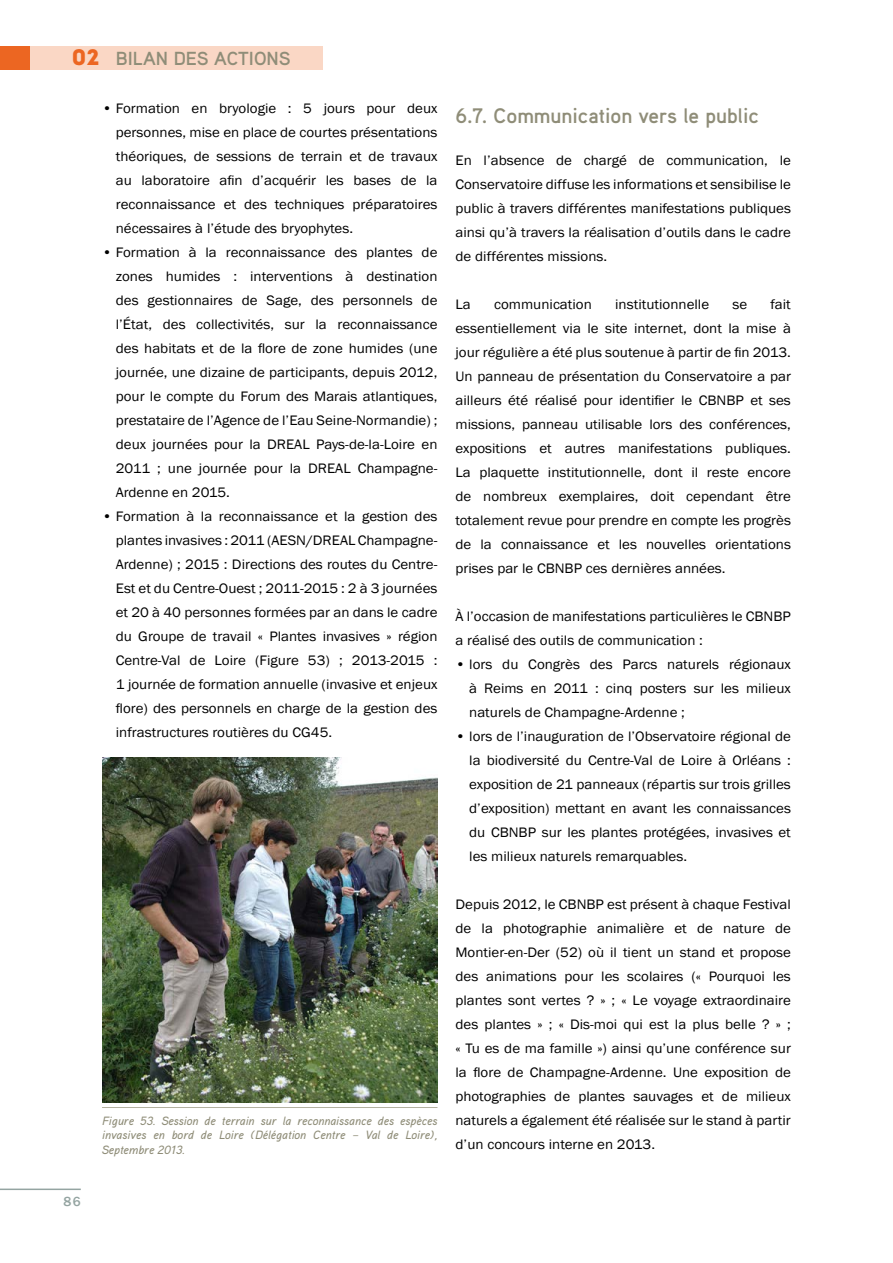
<style>
.page{position:relative;width:893px;height:1263px;background:#fff}
.page>*{position:absolute;margin:0;border:0;box-sizing:border-box;transform-origin:0 0}
.t1{font:700 21px "Aaux Pro";color:#8f8d78}
.t2{font:700 18.9px "Aaux Pro";color:#8f8d78}
.t3{font:14.1px/24px "Franklin Gothic";color:#000;text-align:justify;scale:1.06 1}
.t4{font:500 13.5px "Franklin Gothic";color:#94a4a1}
.t5{font:italic 500 12px/14.4px "Aaux Pro";color:#8f8d78;text-align:justify}
.s1{font-family:"Intro";font-weight:400;font-size:22.35px;color:#ec6622}
</style>
<div class="page">
<hr style="left:0;top:1188px;width:81px;height:2px;background:#94a4a1">
<hr style="left:102px;top:1107px;width:335px;height:1px;background:#b3b1a0">
<img style="left:102px;top:758px;width:335px;height:344px">
<div style="left:0;top:46px;width:323px;height:23px;background:#fad7c5"></div>
<div style="left:0;top:46px;width:30px;height:23px;background:#ec6622"></div>
<h2 class="t2" style="left:71px;top:46px;width:221px"><span class="s1">02</span> BILAN DES ACTIONS</h2>
<p class="t3" style="left:116px;top:96px;width:305px;text-indent:-14px">• Formation en bryologie : 5 jours pour deux personnes, mise en place de courtes présentations théoriques, de sessions de terrain et de travaux au laboratoire afin d’acquérir les bases de la reconnaissance et des techniques préparatoires nécessaires à l’étude des bryophytes.</p>
<p class="t3" style="left:116px;top:240px;width:305px;text-indent:-14px">• Formation à la reconnaissance des plantes de zones humides : interventions à destination des gestionnaires de Sage, des personnels de l’État, des collectivités, sur la reconnaissance des habitats et de la flore de zone humides (une journée, une dizaine de participants, depuis 2012, pour le compte du Forum des Marais atlantiques, prestataire de l’Agence de l’Eau Seine-Normandie) ; deux journées pour la DREAL Pays-de-la-Loire en 2011 ; une journée pour la DREAL Champagne-Ardenne en 2015.</p>
<p class="t3" style="left:116px;top:504px;width:305px;text-indent:-14px">• Formation à la reconnaissance et la gestion des plantes invasives : 2011 (AESN/DREAL Champagne-Ardenne) ; 2015 : Directions des routes du Centre-Est et du Centre-Ouest ; 2011-2015 : 2 à 3 journées et 20 à 40 personnes formées par an dans le cadre du Groupe de travail « Plantes invasives » région Centre-Val de Loire (Figure 53) ; 2013-2015 :<br>1 journée de formation annuelle (invasive et enjeux flore) des personnels en charge de la gestion des infrastructures routières du CG45.</p>
<p class="t4" style="left:64px;top:1193px;width:19px">86</p>
<p class="t5" style="left:102px;top:1113px;width:337px">Figure 53. Session de terrain sur la reconnaissance des espèces invasives en bord de Loire (Délégation Centre – Val de Loire), Septembre 2013.</p>
<h1 class="t1" style="left:455px;top:102px;width:305px">6.7. Communication vers le public</h1>
<p class="t3" style="left:455px;top:148px;width:318px">En l’absence de chargé de communication, le Conservatoire diffuse les informations et sensibilise le public à travers différentes manifestations publiques ainsi qu’à travers la réalisation d’outils dans le cadre de différentes missions.</p>
<p class="t3" style="left:455px;top:292px;width:16px">La</p>
<p class="t3" style="left:494px;top:292px;width:94px">communication</p>
<p class="t3" style="left:615px;top:292px;width:90px">institutionnelle</p>
<p class="t3" style="left:732px;top:292px;width:15px">se</p>
<p class="t3" style="left:455px;top:292px;width:318px;text-indent:315px">fait essentiellement via le site internet, dont la mise à jour régulière a été plus soutenue à partir de fin 2013.<br>Un panneau de présentation du Conservatoire a par ailleurs été réalisé pour identifier le CBNBP et ses missions, panneau utilisable lors des conférences, expositions et autres manifestations publiques.<br>La plaquette institutionnelle, dont il reste encore de nombreux exemplaires, doit cependant être totalement revue pour prendre en compte les progrès de la connaissance et les nouvelles orientations prises par le CBNBP ces dernières années.</p>
<p class="t3" style="left:455px;top:604px;width:318px">À l’occasion de manifestations particulières le CBNBP a réalisé des outils de communication :</p>
<p class="t3" style="left:469px;top:652px;width:305px;text-indent:-14px">• lors du Congrès des Parcs naturels régionaux à Reims en 2011 : cinq posters sur les milieux naturels de Champagne-Ardenne ;</p>
<p class="t3" style="left:469px;top:724px;width:305px;text-indent:-14px">• lors de l’inauguration de l’Observatoire régional de la biodiversité du Centre-Val de Loire à Orléans : exposition de 21 panneaux (répartis sur trois grilles d’exposition) mettant en avant les connaissances du CBNBP sur les plantes protégées, invasives et les milieux naturels remarquables.</p>
<p class="t3" style="left:455px;top:892px;width:318px">Depuis 2012, le CBNBP est présent à chaque Festival de la photographie animalière et de nature de Montier-en-Der (52) où il tient un stand et propose des animations pour les scolaires (« Pourquoi les plantes sont vertes ? » ; « Le voyage extraordinaire des plantes » ; « Dis-moi qui est la plus belle ? » ; « Tu es de ma famille ») ainsi qu’une conférence sur la flore de Champagne-Ardenne. Une exposition de photographies de plantes sauvages et de milieux naturels a également été réalisée sur le stand à partir d’un concours interne en 2013.</p>
</div>
